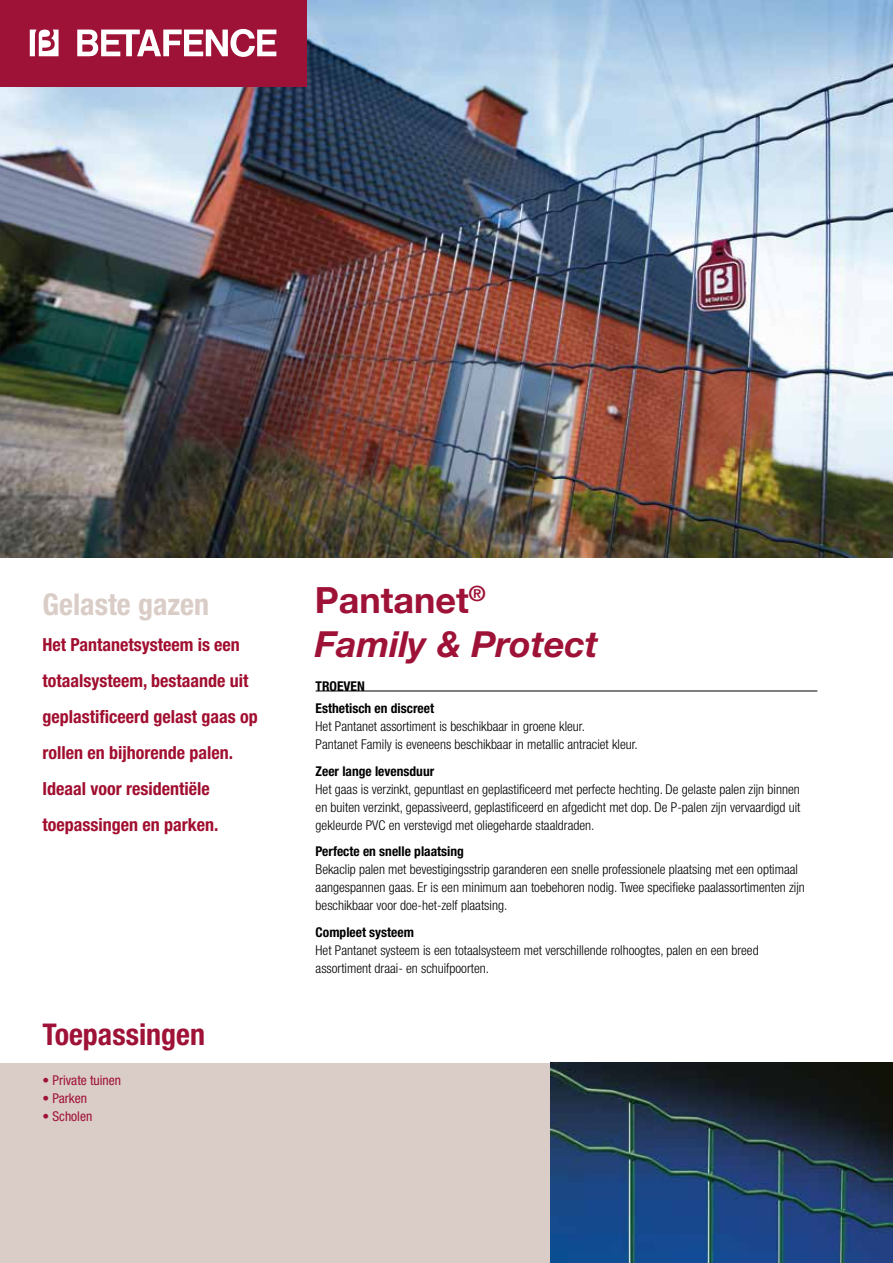
<style>
.page{position:relative;width:893px;height:1263px;background:#fff}
.page>*{position:absolute;margin:0;border:0;box-sizing:border-box;transform-origin:0 0}
.t1{font:italic 700 36px "Helvetica Neue LT Std";color:#9f1237}
.t2{font:700 36px "Helvetica Neue";color:#9f1237}
.t3{font:700 condensed 30px "Helvetica Neue LT Std";color:#9f1237}
.t4{font:700 condensed 30px "Helvetica Neue LT Std";color:#daccc6}
.t5{font:700 condensed 18px/36px "Helvetica Neue LT Std";color:#a10e2f}
.t6{font:300 condensed 13.5px/18px "Helvetica Neue LT Std";color:#000}
.t7{font:700 condensed 13.5px/22.2px "Helvetica Neue LT Std";color:#000}
.t8{font:condensed 13.5px "Helvetica Neue LT Std";color:#9f1237}
</style>
<div class="page">
<div style="left:0;top:1063px;width:893px;height:200px;background:#daccc6"></div>
<hr style="left:316px;top:691px;width:501px;height:1px;background:#000">
<img style="left:551px;top:1063px;width:342px;height:200px">
<img style="left:0;top:0;width:893px;height:557px">
<div style="left:0;top:0;width:306px;height:86px;background:#9f1237"></div>
<svg style="left:77px;top:29px;width:199px;height:28px"></svg>
<svg style="left:30px;top:30px;width:29px;height:26px"></svg>
<h2 class="t4" style="left:43px;top:586px;width:168px">Gelaste gazen</h2>
<h3 class="t5" style="left:43px;top:626px;width:217px">Het Pantanetsysteem is een totaalsysteem, bestaande uit geplastificeerd gelast gaas op rollen en bijhorende palen.<br>Ideaal voor residentiële toepassingen en parken.</h3>
<h2 class="t3" style="left:43px;top:1016px;width:164px">Toepassingen</h2>
<p class="t8" style="left:43px;top:1073px;width:80px">• Private tuinen</p>
<p class="t8" style="left:43px;top:1091px;width:46px">• Parken</p>
<p class="t8" style="left:43px;top:1109px;width:51px">• Scholen</p>
<h1 class="t2" style="left:315px;top:572px;width:172px">Pantanet<sup>®</sup></h1>
<h1 class="t1" style="left:315px;top:621px;width:285px">Family &amp; Protect</h1>
<p class="t7" style="left:316px;top:675px;width:120px">TROEVEN<br>Esthetisch en discreet</p>
<p class="t6" style="left:316px;top:717px;width:324px">Het Pantanet assortiment is beschikbaar in groene kleur.<br>Pantanet Family is eveneens beschikbaar in metallic antraciet kleur.</p>
<p class="t7" style="left:316px;top:759px;width:120px">Zeer lange levensduur</p>
<p class="t6" style="left:316px;top:780px;width:486px;text-align:justify">Het gaas is verzinkt, gepuntlast en geplastificeerd met perfecte hechting. De gelaste palen zijn binnen en buiten verzinkt, gepassiveerd, geplastificeerd en afgedicht met dop. De P-palen zijn vervaardigd uit gekleurde PVC en verstevigd met oliegeharde staaldraden.</p>
<p class="t7" style="left:316px;top:840px;width:150px">Perfecte en snelle plaatsing</p>
<p class="t6" style="left:316px;top:860px;width:491px">Bekaclip palen met bevestigingsstrip garanderen een snelle professionele plaatsing met een optimaal aangespannen gaas. Er is een minimum aan toebehoren nodig. Twee specifieke paalassortimenten zijn beschikbaar voor doe-het-zelf plaatsing.</p>
<p class="t7" style="left:316px;top:920px;width:100px">Compleet systeem</p>
<p class="t6" style="left:316px;top:941px;width:444px">Het Pantanet systeem is een totaalsysteem met verschillende rolhoogtes, palen en een breed assortiment draai- en schuifpoorten.</p>
</div>
